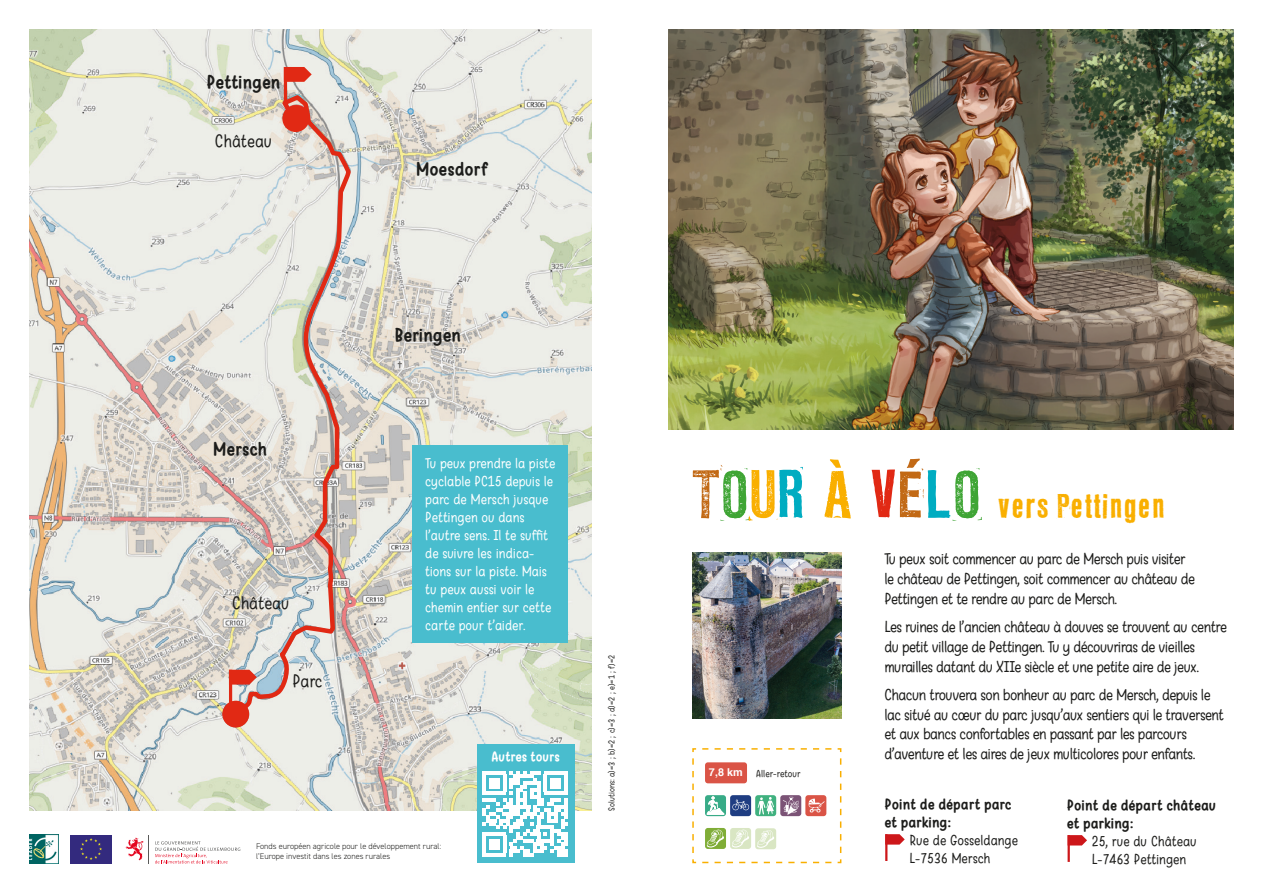
<style>
.page{position:relative;width:1263px;height:893px;background:#fff}
.page>*{position:absolute;margin:0;border:0;box-sizing:border-box;transform-origin:0 0}
.t1{font:30px "LL Rubber Grotesque";letter-spacing:-.01em;color:#f9af00}
.t2{font:700 18.75px "Warung Kopi";color:#1d1d1b}
.t3{font:18.75px "Warung Kopi";color:#1d1d1b}
.t4{font:16.5px/19.8px "Warung Kopi";letter-spacing:-.03em;color:#1d1d1b}
.t5{font:15px/18px "Warung Kopi";color:#fff}
.t6{font:15px "Warung Kopi";color:#1d1d1b}
.t7{font:700 15px "Warung Kopi";color:#1d1d1b}
.t8{font:700 13.8px "Warung Kopi";color:#fff}
.t9{font:700 10.8px "Helvetica";color:#fff}
.t10{font:10.5px "Warung Kopi";color:#1d1d1b}
.t11{font:9px "Warung Kopi";color:#1d1d1b}
.t12{font:300 8.25px/9.9px "DIN2014";color:#1d1d1b}
.s1{font-size:60px;color:#c26915}
.s2{font-size:60px;color:#3fa535}
.s3{font-size:60px}
.s4{font-size:60px;color:#00acc1}
.s5{font-size:60px;color:#e12914}
</style>
<div class="page">
<img style="left:30px;top:30px;width:561px;height:780px">
<div style="left:412px;top:445px;width:156px;height:198px;background:#49bdce"></div>
<svg style="left:232px;top:670px;width:1px;height:15px"></svg>
<hr style="left:229px;top:670px;width:3px;height:38px;background:#e12914">
<div style="left:222px;top:701px;width:27px;height:26px;background:#e12914;border-radius:50%"></div>
<svg style="left:233px;top:92px;width:120px;height:624px;background:#dbd2cb"></svg>
<svg style="left:287px;top:67px;width:25px;height:15px"></svg>
<hr style="left:284px;top:67px;width:3px;height:38px;background:#e12914">
<div style="left:282px;top:105px;width:27px;height:27px;background:#e12914;border-radius:50%"></div>
<svg style="left:125px;top:835px;width:115px;height:28px"></svg>
<div style="left:70px;top:835px;width:42px;height:29px;background:#332a7e"></div>
<svg style="left:80px;top:838px;width:22px;height:22px"></svg>
<img style="left:30px;top:835px;width:29px;height:29px">
<div style="left:477px;top:744px;width:97px;height:119px;background:#49bdce"></div>
<svg style="left:482px;top:771px;width:86px;height:85px"></svg>
<hr style="left:482px;top:853px;width:24px;height:3px;background:#fff">
<div style="left:489px;top:839px;width:11px;height:10px;background:#fff"></div>
<img style="left:668px;top:30px;width:565px;height:399px">
<svg style="left:692px;top:748px;width:150px;height:116px"></svg>
<svg style="left:887px;top:834px;width:18px;height:11px"></svg>
<hr style="left:885px;top:834px;width:2px;height:27px;background:#cd171a">
<svg style="left:1070px;top:835px;width:17px;height:10px"></svg>
<hr style="left:1067px;top:835px;width:3px;height:27px;background:#cd171a">
<img style="left:692px;top:553px;width:149px;height:166px">
<p class="t2" style="left:206px;top:72px;width:75px">Pettingen</p>
<p class="t3" style="left:215px;top:131px;width:59px">Château</p>
<p class="t2" style="left:416px;top:158px;width:73px">Moesdorf</p>
<p class="t2" style="left:213px;top:438px;width:56px">Mersch</p>
<p class="t3" style="left:232px;top:593px;width:59px">Château</p>
<p class="t3" style="left:292px;top:671px;width:32px">Parc</p>
<p class="t2" style="left:394px;top:324px;width:68px">Beringen</p>
<p class="t5" style="left:425px;top:455px;width:132px">Tu peux prendre la piste cyclable PC15 depuis le parc de Mersch jusque<br>Pettingen ou dans l’autre sens. Il te suffit de suivre les indica&shy;tions sur la piste. Mais tu peux aussi voir le chemin entier sur cette carte pour t’aider.</p>
<p class="t8" style="left:491px;top:749px;width:70px">Autres tours</p>
<p class="t12" style="left:256px;top:841px;width:187px">Fonds européen agricole pour le développement rural: l’Europe investit dans les zones rurales</p>
<p class="t11" style="left:606px;top:810px;width:157px;rotate:-90deg">Solutions: a)=3 ; b)=2 ; c)=3 ; d)=2 ; e)=1 ; f)=2</p>
<p class="t1" style="left:691px;top:487px;width:477px"><span class="s1">T</span><span class="s2">O</span><span class="s3">U</span><span class="s4">R</span> <span class="s3">À</span> <span class="s5">V</span><span class="s1">É</span><span class="s4">L</span><span class="s2">O</span> vers Pettingen</p>
<p class="t9" style="left:709px;top:764px;width:35px">7,8 km</p>
<p class="t10" style="left:756px;top:768px;width:46px">Aller-retour</p>
<p class="t4" style="left:884px;top:549px;width:312px">Tu peux soit commencer au parc de Mersch puis visiter le château de Pettingen, soit commencer au château de<br>Pettingen et te rendre au parc de Mersch.</p>
<p class="t4" style="left:884px;top:617px;width:344px">Les ruines de l’ancien château à douves se trouvent au centre du petit village de Pettingen. Tu y découvriras de vieilles murailles datant du XIIe siècle et une petite aire de jeux.</p>
<p class="t4" style="left:884px;top:685px;width:341px">Chacun trouvera son bonheur au parc de Mersch, depuis le lac situé au coeur du parc jusqu’aux sentiers qui le traversent et aux bancs confortables en passant par les parcours d’aventure et les aires de jeux multicolores pour enfants.</p>
<p class="t7" style="left:884px;top:796px;width:129px">Point de départ parc</p>
<p class="t7" style="left:884px;top:814px;width:68px">et parking:</p>
<p class="t6" style="left:909px;top:832px;width:110px">Rue de Gosseldange</p>
<p class="t6" style="left:909px;top:850px;width:82px">L-7536 Mersch</p>
<p class="t7" style="left:1067px;top:796px;width:151px">Point de départ château</p>
<p class="t7" style="left:1067px;top:814px;width:68px">et parking:</p>
<p class="t6" style="left:1092px;top:832px;width:107px">25, rue du Château</p>
<p class="t6" style="left:1092px;top:850px;width:96px">L-7463 Pettingen</p>
</div>
